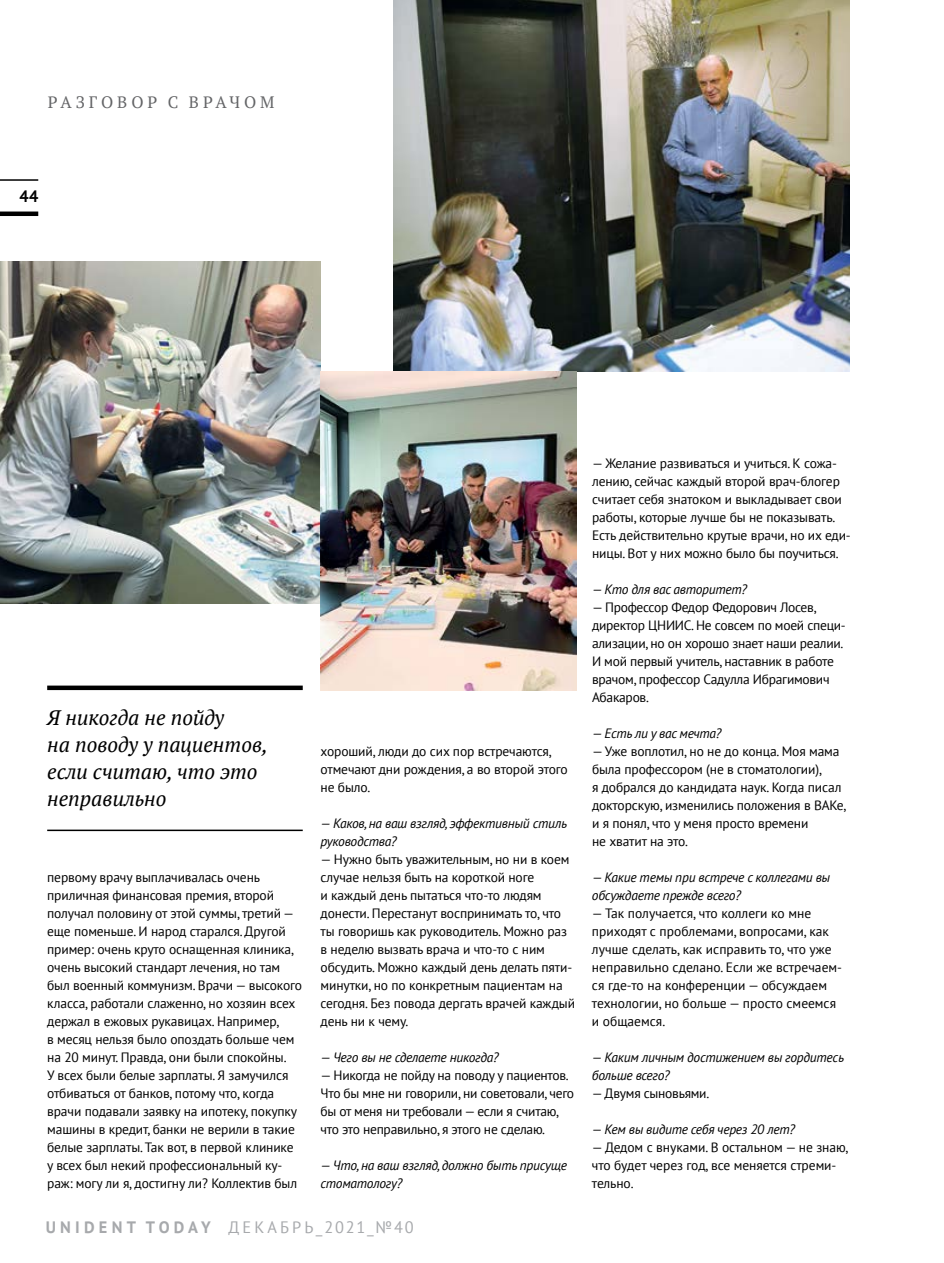
<style>
.page{position:relative;width:944px;height:1263px;background:#fff}
.page>*{position:absolute;margin:0;border:0;box-sizing:border-box;transform-origin:0 0}
.t1{font:italic 21px/27px "PT Serif";color:#000}
.t2{font:16.5px "PT Sans";letter-spacing:.19em;color:#a7a9ac}
.t3{font:16.5px "PT Serif";letter-spacing:.24em;color:#636466}
.t4{font:700 16.5px "PT Sans";color:#000}
.t5{font:13.5px/18px "PT Sans";letter-spacing:-.01em;color:#000}
.t6{font:italic 13.5px/18px "PT Sans";letter-spacing:-.02em;color:#000}
.s1{font-weight:700}
</style>
<div class="page">
<hr style="left:0;top:212px;width:38px;height:4px;background:#000">
<hr style="left:0;top:179px;width:38px;height:2px;background:#000">
<div style="left:47px;top:685px;width:256px;height:5px;background:#000"></div>
<hr style="left:47px;top:829px;width:256px;height:2px;background:#000">
<img style="left:394px;top:0;width:456px;height:371px">
<img style="left:0;top:261px;width:321px;height:342px">
<img style="left:321px;top:371px;width:255px;height:319px">
<p class="t3" style="left:48px;top:91px;width:228px">РАЗГОВОР С ВРАЧОМ</p>
<p class="t4" style="left:19px;top:185px;width:20px">44</p>
<h1 class="t1" style="left:47px;top:704px;width:223px">Я никогда не пойду<br>на поводу у пациентов, если считаю, что это неправильно</h1>
<p class="t5" style="left:47px;top:868px;width:256px">первому врачу выплачивалась очень приличная финансовая премия, второй получал половину от этой суммы, третий — еще поменьше. И народ старался. Другой пример: очень круто оснащенная клиника, очень высокий стандарт лечения, но там был военный коммунизм. Врачи — высокого класса, работали слаженно, но хозяин всех держал в ежовых рукавицах. Например,<br>в месяц нельзя было опоздать больше чем на 20 минут. Правда, они были спокойны.<br>У всех были белые зарплаты. Я замучился отбиваться от банков, потому что, когда врачи подавали заявку на ипотеку, покупку машины в кредит, банки не верили в такие белые зарплаты. Так вот, в первой клинике у всех был некий профессиональный ку&shy;раж: могу ли я, достигну ли? Коллектив был</p>
<p class="t5" style="left:321px;top:742px;width:249px">хороший, люди до сих пор встречаются, отмечают дни рождения, а во второй этого не было.</p>
<p class="t6" style="left:321px;top:814px;width:248px">— Каков, на ваш взгляд, эффективный стиль руководства?</p>
<p class="t5" style="left:321px;top:850px;width:256px">— Нужно быть уважительным, но ни в коем случае нельзя быть на короткой ноге<br>и каждый день пытаться что-то людям донести. Перестанут воспринимать то, что ты говоришь как руководитель. Можно раз в неделю вызвать врача и что-то с ним обсудить. Можно каждый день делать пяти&shy;минутки, но по конкретным пациентам на сегодня. Без повода дергать врачей каждый день ни к чему.</p>
<p class="t6" style="left:321px;top:1048px;width:180px">— Чего вы не сделаете никогда?</p>
<p class="t5" style="left:321px;top:1066px;width:255px">— Никогда не пойду на поводу у пациентов.<br>Что бы мне ни говорили, ни советовали, чего бы от меня ни требовали — если я считаю, что это неправильно, я этого не сделаю.</p>
<p class="t6" style="left:321px;top:1156px;width:248px">— Что, на ваш взгляд, должно быть присуще стоматологу?</p>
<p class="t2" style="left:46px;top:1217px;width:369px"><span class="s1">UNIDENT TODAY</span> ДЕКАБРЬ_2021_№40</p>
<p class="t5" style="left:592px;top:454px;width:260px">— Желание развиваться и учиться. К сожа&shy;лению, сейчас каждый второй врач-блогер считает себя знатоком и выкладывает свои работы, которые лучше бы не показывать.<br>Есть действительно крутые врачи, но их еди&shy;ницы. Вот у них можно было бы поучиться.</p>
<p class="t6" style="left:592px;top:580px;width:157px">— Кто для вас авторитет?</p>
<p class="t5" style="left:592px;top:598px;width:255px">— Профессор Федор Федорович Лосев, директор ЦНИИС. Не совсем по моей специ&shy;ализации, но он хорошо знает наши реалии.<br>И мой первый учитель, наставник в работе врачом, профессор Садулла Ибрагимович Абакаров.</p>
<p class="t6" style="left:592px;top:724px;width:131px">— Есть ли у вас мечта?</p>
<p class="t5" style="left:592px;top:742px;width:256px">— Уже воплотил, но не до конца. Моя мама была профессором (не в стоматологии),<br>я добрался до кандидата наук. Когда писал докторскую, изменились положения в ВАКе, и я понял, что у меня просто времени<br>не хватит на это.</p>
<p class="t6" style="left:592px;top:868px;width:240px">— Какие темы при встрече с коллегами вы обсуждаете прежде всего?</p>
<p class="t5" style="left:592px;top:904px;width:250px">— Так получается, что коллеги ко мне приходят с проблемами, вопросами, как лучше сделать, как исправить то, что уже неправильно сделано. Если же встречаем&shy;ся где-то на конференции — обсуждаем технологии, но больше — просто смеемся и общаемся.</p>
<p class="t6" style="left:592px;top:1048px;width:254px">— Каким личным достижением вы гордитесь больше всего?</p>
<p class="t5" style="left:592px;top:1084px;width:119px">— Двумя сыновьями.</p>
<p class="t6" style="left:592px;top:1120px;width:205px">— Кем вы видите себя через 20 лет?</p>
<p class="t5" style="left:592px;top:1138px;width:258px">— Дедом с внуками. В остальном — не знаю, что будет через год, все меняется стреми&shy;тельно.</p>
</div>
